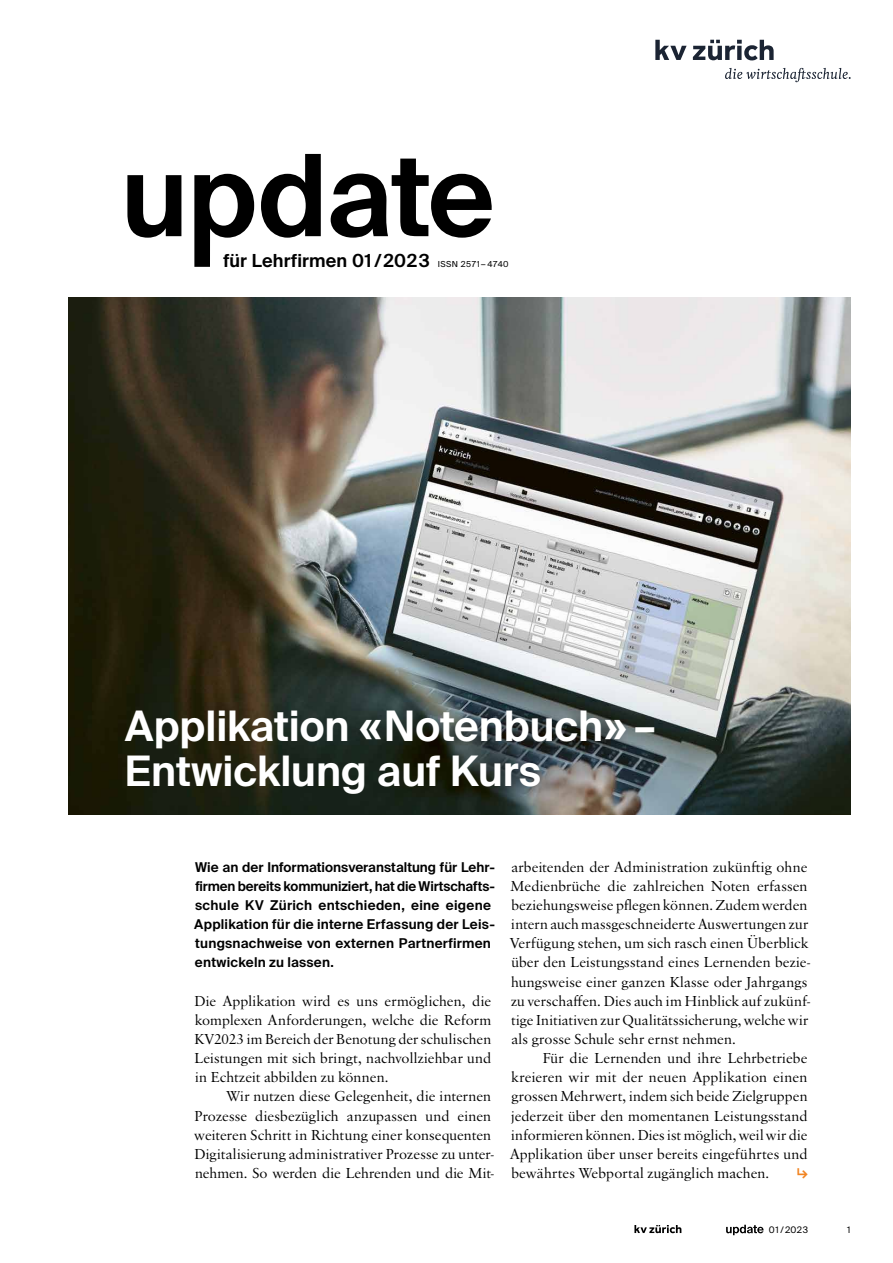
<style>
.page{position:relative;width:893px;height:1263px;background:#fff}
.page>*{position:absolute;margin:0;border:0;box-sizing:border-box;transform-origin:0 0}
.t1{font:600 42px/45px "Suisse Intl";color:#fff}
.t2{font:600 18px "Suisse Intl";letter-spacing:.01em;color:#000}
.t3{font:15px/19.2px "Savoy";letter-spacing:.01em;color:#000;text-align:justify}
.t4{font:600 13.5px/19.2px "Suisse Intl";letter-spacing:.015em;color:#000}
.t5{font:600 13.5px "Suisse Intl";color:#f18422}
.t6{font:9px "Suisse Intl";letter-spacing:.06em;color:#000}
.s1{font-weight:400;font-size:8.25px}
</style>
<div class="page">
<svg style="left:726px;top:1225px;width:38px;height:10px"></svg>
<svg style="left:634px;top:1225px;width:47px;height:8px"></svg>
<img style="left:68px;top:298px;width:782px;height:516px">
<svg style="left:194px;top:174px;width:60px;height:93px"></svg>
<svg style="left:127px;top:175px;width:54px;height:63px"></svg>
<svg style="left:261px;top:154px;width:60px;height:84px"></svg>
<svg style="left:331px;top:159px;width:161px;height:79px"></svg>
<svg style="left:693px;top:40px;width:81px;height:20px"></svg>
<svg style="left:655px;top:40px;width:32px;height:20px"></svg>
<svg style="left:725px;top:68px;width:126px;height:14px"></svg>
<p class="t2" style="left:223px;top:250px;width:287px">für Lehrfirmen 01/2023 <span class="s1">ISSN 2571 – 4740</span></p>
<h1 class="t1" style="left:125px;top:703px;width:532px">Applikation «Notenbuch» –<br>Entwicklung auf Kurs</h1>
<p class="t4" style="left:194px;top:857px;width:302px">Wie an der Informationsveranstaltung für Lehr&shy;firmen bereits kommuniziert, hat die Wirtschafts&shy;schule KV Zürich entschieden, eine eigene Applikation für die interne Erfassung der Leis&shy;tungsnachweise von externen Partnerfirmen entwickeln zu lassen.</p>
<p class="t3" style="left:194px;top:992px;width:298px">Die Applikation wird es uns ermöglichen, die komplexen Anforderungen, welche die Reform KV2023 im Bereich der Benotung der schulischen Leistungen mit sich bringt, nachvollziehbar und in Echtzeit abbilden zu können.</p>
<p class="t3" style="left:194px;top:1087px;width:301px;text-align:left;text-indent:32px">Wir nutzen diese Gelegenheit, die internen Prozesse diesbezüglich anzupassen und einen weiteren Schritt in Richtung einer konsequenten Digitalisierung administrativer Prozesse zu unter&shy;nehmen. So werden die Lehrenden und die Mit-</p>
<p class="t3" style="left:510px;top:858px;width:302px;text-align:left">arbeitenden der Administration zukünftig ohne Medienbrüche die zahlreichen Noten erfassen beziehungsweise pflegen können. Zudem werden intern auch massgeschneiderte Auswertungen zur Verfügung stehen, um sich rasch einen Überblick über den Leistungsstand eines Lernenden bezie&shy;hungsweise einer ganzen Klasse oder Jahrgangs zu verschaffen. Dies auch im Hinblick auf zukünf&shy;tige Initiativen zur Qualitätssicherung, welche wir als grosse Schule sehr ernst nehmen.</p>
<p class="t3" style="left:510px;top:1049px;width:299px;text-indent:33px">Für die Lernenden und ihre Lehrbetriebe kreieren wir mit der neuen Applikation einen grossen Mehrwert, indem sich beide Zielgruppen jederzeit über den momentanen Leistungsstand informieren können. Dies ist möglich, weil wir die Applikation über unser bereits eingeführtes und bewährtes Webportal zugänglich machen.</p>
<p class="t5" style="left:797px;top:1165px;width:12px">↳</p>
<p class="t6" style="left:769px;top:1225px;width:41px">01/2023</p>
<p class="t6" style="left:847px;top:1225px;width:5px">1</p>
</div>
